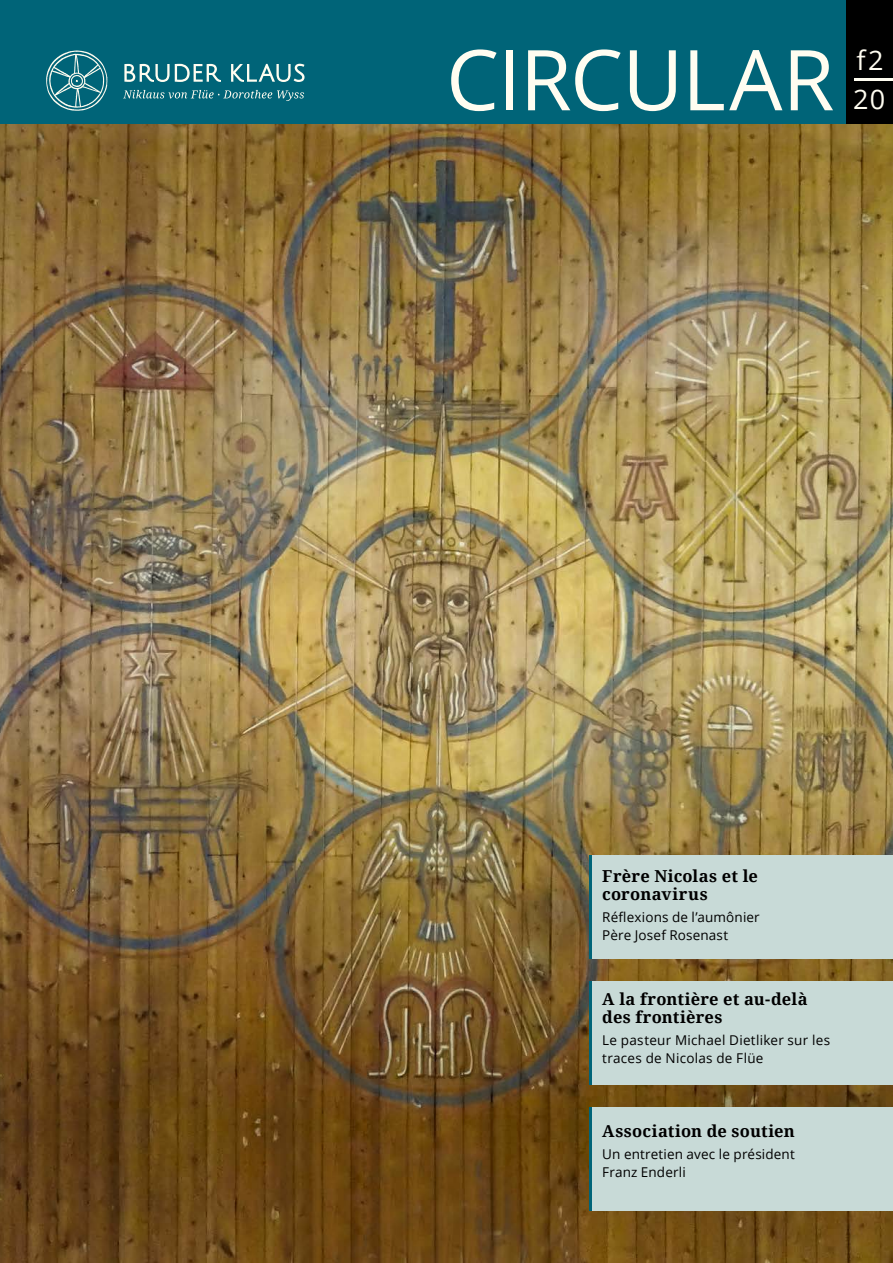
<style>
.page{position:relative;width:893px;height:1263px;background:#fff}
.page>*{position:absolute;margin:0;border:0;box-sizing:border-box;transform-origin:0 0}
.t1{font:84px "Open Sans";letter-spacing:-.015em;color:#fff}
.t2{font:27px/39px "Open Sans";color:#fff}
.t3{font:700 16.5px/18px "Noto Serif";letter-spacing:.015em;color:#000}
.t4{font:13.5px/18px "Open Sans";letter-spacing:.015em;color:#000}
</style>
<div class="page">
<img style="left:0;top:0;width:893px;height:1263px">
<h1 class="t1" style="left:446px;top:22px;width:390px">CIRCULAR</h1>
<h2 class="t2" style="left:853px;top:40px;width:33px">f2<br>20</h2>
<p class="t3" style="left:602px;top:866px;width:157px">Frère Nicolas et le coronavirus</p>
<p class="t4" style="left:602px;top:908px;width:159px">Réflexions de l’aumônier<br>Père Josef Rosenast</p>
<p class="t3" style="left:602px;top:989px;width:207px">A la frontière et au-delà des frontières</p>
<p class="t4" style="left:602px;top:1031px;width:229px">Le pasteur Michael Dietliker sur les traces de Nicolas de Flüe</p>
<p class="t3" style="left:602px;top:1121px;width:194px">Association de soutien</p>
<p class="t4" style="left:602px;top:1144px;width:194px">Un entretien avec le président<br>Franz Enderli</p>
</div>
